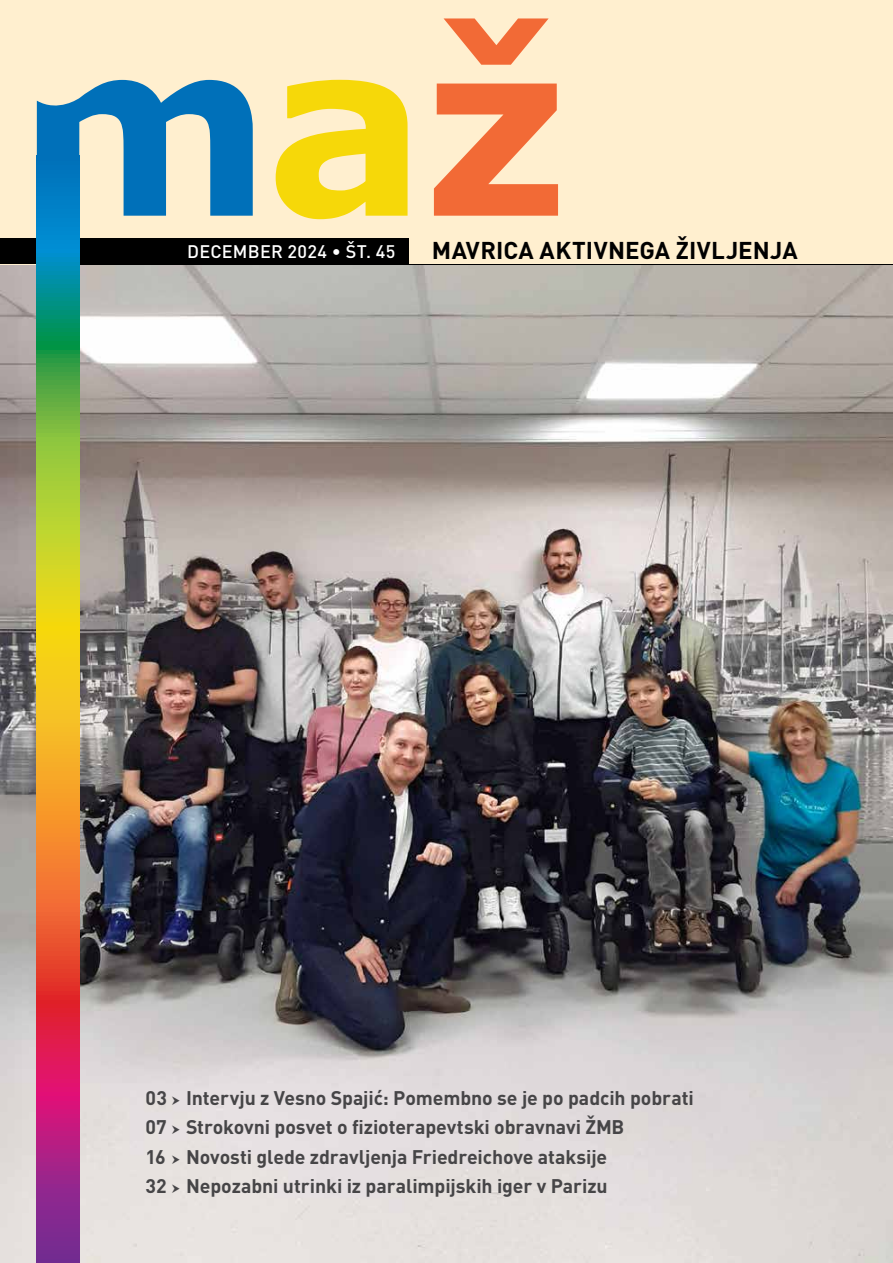
<style>
.page{position:relative;width:893px;height:1263px;background:#fff}
.page>*{position:absolute;margin:0;border:0;box-sizing:border-box;transform-origin:0 0}
.t1{font:700 24px "DIN Pro";letter-spacing:.005em;color:#000}
.t2{font:700 19.5px/29.4px "DIN Pro";letter-spacing:-.005em;color:#464547}
.t3{font:500 18px "DIN Pro";letter-spacing:.015em;color:#fff}
</style>
<div class="page">
<img style="left:0;top:264px;width:893px;height:999px">
<div style="left:0;top:0;width:893px;height:264px;background:#ffefcf"></div>
<div style="left:0;top:238px;width:408px;height:26px;background:#000"></div>
<svg style="left:444px;top:18px;width:105px;height:47px"></svg>
<svg style="left:434px;top:84px;width:124px;height:132px"></svg>
<svg style="left:276px;top:80px;width:132px;height:139px"></svg>
<svg style="left:37px;top:80px;width:216px;height:136px"></svg>
<hr style="left:79px;top:264px;width:814px;height:1px;background:#000">
<svg style="left:37px;top:156px;width:42px;height:1107px;background:#a58152"></svg>
<svg style="left:172px;top:1096px;width:21px;height:10px"></svg>
<svg style="left:172px;top:1125px;width:21px;height:10px"></svg>
<svg style="left:172px;top:1155px;width:21px;height:9px"></svg>
<svg style="left:172px;top:1184px;width:21px;height:10px"></svg>
<p class="t3" style="left:187px;top:240px;width:210px">DECEMBER 2024 • ŠT. 45</p>
<p class="t1" style="left:432px;top:234px;width:367px">MAVRICA AKTIVNEGA ŽIVLJENJA</p>
<p class="t2" style="left:146px;top:1082px;width:550px">03 Intervju z Vesno Spajić: Pomembno se je po padcih pobrati 07 Strokovni posvet o fizioterapevtski obravnavi ŽMB<br>16 Novosti glede zdravljenja Friedreichove ataksije<br>32 Nepozabni utrinki iz paralimpijskih iger v Parizu</p>
</div>
